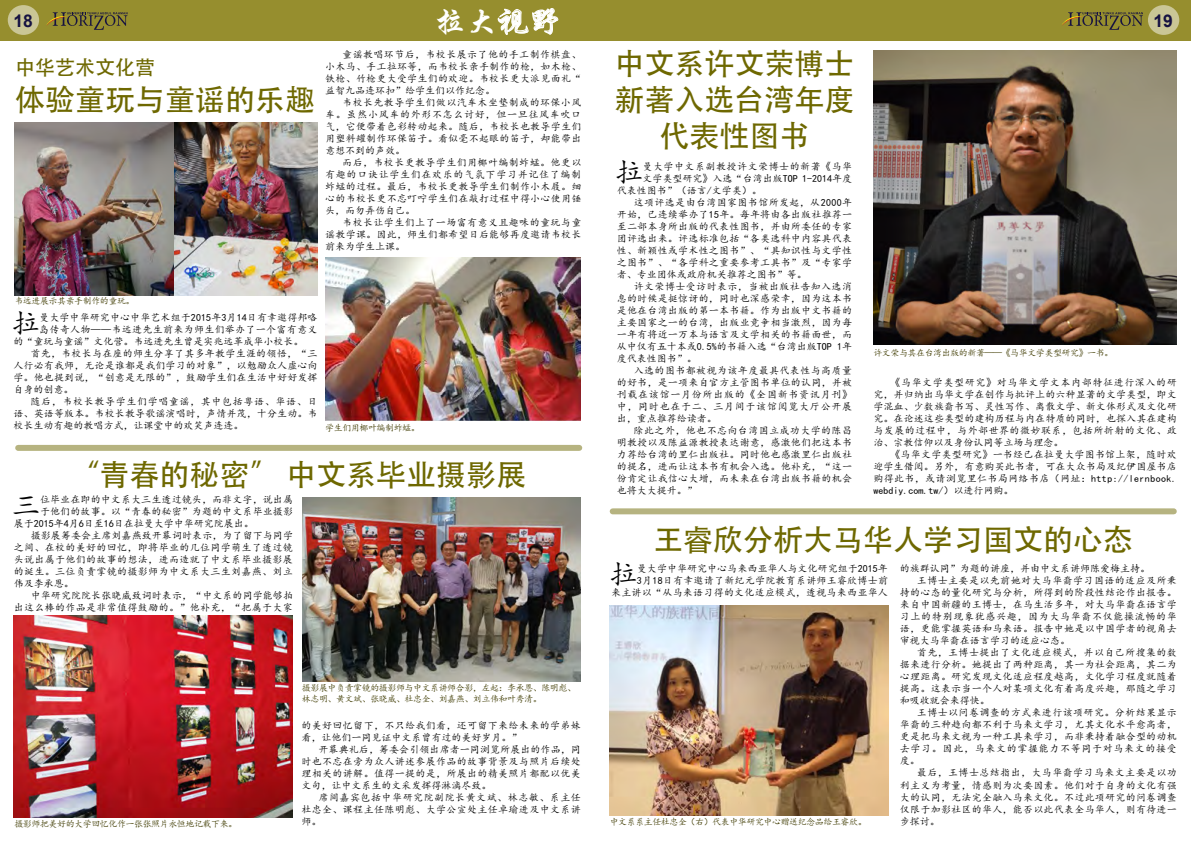
<style>
.page{position:relative;width:1191px;height:842px;background:#fff}
.page>*{position:absolute;margin:0;border:0;box-sizing:border-box;transform-origin:0 0}
.t1{font:32px "ST Xingkai";color:#fff}
.t2{font:30px/36px "Adobe Heiti Std";color:#6e6800;text-align:center}
.t3{font:27.5px "Kai Ti";color:#000}
.t4{font:20px "Adobe Heiti Std";color:#6e6800}
.t5{font:700 17.5px "Arial";color:#161241}
.t6{font:10px/12px "Kai Ti";letter-spacing:.025em;color:#000;text-align:justify}
.t7{font:10px "Kai Ti";color:#000}
.t8{font:10px "Kai Ti";letter-spacing:.065em;color:#000}
.t9{font:10px "Kai Ti";letter-spacing:.075em;color:#000}
.t10{font:10px "Kai Ti";letter-spacing:.05em;color:#000}
.t11{font:9px/10.8px "Kai Ti";letter-spacing:-.05em;color:#3f3b00}
</style>
<div class="page">
<div style="left:0;top:0;width:1191px;height:40px;background:#968e2e"></div>
<svg style="left:46px;top:12px;width:81px;height:18px"></svg>
<svg style="left:497px;top:8px;width:62px;height:27px"></svg>
<div style="left:18px;top:445px;width:561px;height:6px;background:#b6b380"></div>
<div style="left:612px;top:508px;width:561px;height:6px;background:#b6b380"></div>
<div style="left:8px;top:5px;width:31px;height:30px;background:#cac696;border-radius:50%"></div>
<svg style="left:1062px;top:12px;width:81px;height:18px"></svg>
<div style="left:1148px;top:5px;width:31px;height:30px;background:#cac696;border-radius:50%"></div>
<img style="left:14px;top:123px;width:304px;height:172px">
<img style="left:325px;top:258px;width:255px;height:163px">
<img style="left:302px;top:497px;width:278px;height:185px">
<img style="left:13px;top:615px;width:280px;height:202px">
<img style="left:873px;top:51px;width:303px;height:293px">
<img style="left:609px;top:605px;width:280px;height:210px">
<h1 class="t1" style="left:433px;top:5px;width:129px">拉大视野</h1>
<h3 class="t5" style="left:13px;top:9px;width:21px">18</h3>
<h3 class="t5" style="left:1153px;top:9px;width:21px">19</h3>
<p class="t6" style="left:325px;top:48px;width:258px;text-indent:17px">童谣教唱环节后，韦校长展示了他的手工制作棋盘、小木马、手工拉环等，而韦校长亲手制作的枪，如木枪、铁枪、竹枪更大受学生们的欢迎。韦校长更大派见面礼“益智九品连环扣”给学生们以作纪念。</p>
<p class="t6" style="left:325px;top:96px;width:258px;text-indent:17px">韦校长先教导学生们做以汽车木坐垫制成的环保小风车。虽然小风车的外形不怎么讨好，但一旦往风车吹口气，它便带着色彩转动起来。随后，韦校长也教导学生们用塑料罐制作环保笛子。看似毫不起眼的笛子，却能带出意想不到的声效。</p>
<p class="t6" style="left:325px;top:156px;width:258px;text-indent:17px">而后，韦校长更教导学生们用椰叶编制蚱蜢。他更以有趣的口诀让学生们在欢乐的气氛下学习并记住了编制蚱蜢的过程。最后，韦校长更教导学生们制作小木屐。细心的韦校长更不忘叮咛学生们在敲打过程中得小心使用锤头，而勿弄伤自己。</p>
<p class="t6" style="left:325px;top:216px;width:258px;text-indent:17px">韦校长让学生们上了一场富有意义且趣味的童玩与童谣教学课。因此，师生们都希望日后能够再度邀请韦校长前来为学生上课。</p>
<h2 class="t2" style="left:614px;top:47px;width:241px">中文系许文荣博士新著入选台湾年度代表性图书</h2>
<h3 class="t4" style="left:15px;top:56px;width:141px">中华艺术文化营</h3>
<h2 class="t2" style="left:15px;top:83px;width:302px">体验童玩与童谣的乐趣</h2>
<h3 class="t3" style="left:615px;top:159px;width:29px">拉</h3>
<p class="t10" style="left:642px;top:162px;width:211px">曼大学中文系副教授许文荣博士的新著《马华</p>
<p class="t7" style="left:642px;top:174px;width:211px">文学类型研究》入选“台湾出版TOP 1-2014年度</p>
<p class="t7" style="left:617px;top:186px;width:146px">代表性图书”（语言/文学类）。</p>
<p class="t6" style="left:634px;top:197px;width:220px">这项评选是由台湾国家图书馆所发起，从2000年</p>
<p class="t6" style="left:617px;top:209px;width:237px">开始，已连续举办了15年。每年将由各出版社推荐一</p>
<p class="t6" style="left:617px;top:221px;width:237px">至二部本身所出版的代表性图书，并由所委任的专家</p>
<p class="t6" style="left:617px;top:233px;width:237px">团评选出来。评选标准包括“各类选科中内容具代表</p>
<p class="t6" style="left:617px;top:245px;width:237px">性、新颖性或学术性之图书”、“具知识性与文学性</p>
<p class="t6" style="left:617px;top:257px;width:237px">之图书”、“各学科之重要参考工具书”及“专家学</p>
<p class="t7" style="left:617px;top:270px;width:191px">者、专业团体或政府机关推荐之图书”等。</p>
<p class="t6" style="left:634px;top:281px;width:220px">许文荣博士受访时表示，当被出版社告知入选消</p>
<p class="t6" style="left:617px;top:293px;width:237px">息的时候是挺惊讶的，同时也深感荣幸，因为这本书</p>
<p class="t6" style="left:617px;top:305px;width:237px">是他在台湾出版的第一本书籍。作为出版中文书籍的</p>
<p class="t6" style="left:617px;top:317px;width:237px">主要国家之一的台湾，出版业竞争相当激烈，因为每</p>
<p class="t6" style="left:617px;top:329px;width:237px">一年有将近一万本与语言及文学相关的书籍面世，而</p>
<p class="t7" style="left:617px;top:342px;width:237px">从中仅有五十本或0.5%的书籍入选“台湾出版TOP 1年</p>
<p class="t6" style="left:617px;top:353px;width:81px">度代表性图书”。</p>
<p class="t6" style="left:634px;top:365px;width:220px">入选的图书都被视为该年度最具代表性与高质量</p>
<p class="t6" style="left:617px;top:377px;width:237px">的好书，是一项来自官方主管图书单位的认同，并被</p>
<p class="t9" style="left:617px;top:390px;width:237px">刊载在该馆一月份所出版的《全国新书资讯月刊》</p>
<p class="t9" style="left:617px;top:402px;width:237px">中，同时也在于二、三月间于该馆阅览大厅公开展</p>
<p class="t7" style="left:617px;top:414px;width:101px">出，重点推荐给读者。</p>
<p class="t6" style="left:634px;top:425px;width:220px">除此之外，他也不忘向台湾国立成功大学的陈昌</p>
<p class="t6" style="left:617px;top:437px;width:237px">明教授以及陈益源教授表达谢意，感激他们把这本书</p>
<p class="t6" style="left:617px;top:449px;width:237px">力荐给台湾的里仁出版社。同时他也感激里仁出版社</p>
<p class="t6" style="left:617px;top:461px;width:237px">的提名，进而让这本书有机会入选。他补充，“这一</p>
<p class="t6" style="left:617px;top:473px;width:237px">份肯定让我信心大增，而未来在台湾出版书籍的机会</p>
<p class="t6" style="left:617px;top:485px;width:81px">也将大大提升。”</p>
<p class="t11" style="left:14px;top:295px;width:122px">韦远进展示其亲手制作的童玩。</p>
<h3 class="t3" style="left:12px;top:309px;width:29px">拉</h3>
<p class="t6" style="left:39px;top:311px;width:280px">曼大学中华研究中心中华艺术组于2015年3月14日有幸邀得邦咯</p>
<p class="t6" style="left:39px;top:323px;width:280px">岛传奇人物——韦远进先生前来为师生们举办了一个富有意义</p>
<p class="t7" style="left:13px;top:336px;width:291px">的“童玩与童谣”文化营。韦远进先生曾是实兆远革成华小校长。</p>
<p class="t6" style="left:30px;top:347px;width:289px">首先，韦校长与在座的师生分享了其多年教学生涯的领悟，“三</p>
<p class="t6" style="left:13px;top:359px;width:306px">人行必有我师，无论是谁都是我们学习的对象”，以勉励众人虚心向</p>
<p class="t6" style="left:13px;top:371px;width:306px">学。他也提到说，“创意是无限的”，鼓励学生们在生活中好好发挥</p>
<p class="t6" style="left:13px;top:383px;width:62px">自身的创意。</p>
<p class="t8" style="left:30px;top:396px;width:288px">随后，韦校长教导学生们学唱童谣，其中包括粤语、华语、日</p>
<p class="t6" style="left:13px;top:407px;width:306px">语、英语等版本。韦校长教导歌谣演唱时，声情并茂，十分生动。韦</p>
<p class="t7" style="left:13px;top:420px;width:232px">校长生动有趣的教唱方式，让课堂中的欢笑声连连。</p>
<p class="t11" style="left:873px;top:348px;width:241px">许文荣与其在台湾出版的新著——《马华文学类型研究》一书。</p>
<p class="t6" style="left:873px;top:376px;width:305px;text-indent:17px">《马华文学类型研究》对马华文学文本内部特征进行深入的研究，并归纳出马华文学在创作与批评上的六种显著的文学类型，即文学混血、少数族裔书写、灵性写作、离散文学、新文体形式及文化研究。在论述这些类型的建构历程与内在特质的同时，也探入其在建构与发展的过程中，与外部世界的微妙联系，包括所折射的文化、政治、宗教信仰以及身份认同等立场与理念。</p>
<p class="t6" style="left:873px;top:448px;width:305px;text-indent:17px">《马华文学类型研究》一书经已在拉曼大学图书馆上架，随时欢迎学生借阅。另外，有意购买此书者，可在大众书局及纪伊国屋书店购得此书，或请浏览里仁书局网络书店（网址：http://lernbook. webdiy.com.tw/）以进行网购。</p>
<p class="t11" style="left:325px;top:422px;width:96px">学生们用椰叶编制蚱蜢。</p>
<h2 class="t2" style="left:69px;top:457px;width:458px">“青春的秘密” 中文系毕业摄影展</h2>
<h3 class="t3" style="left:13px;top:491px;width:29px">三</h3>
<p class="t6" style="left:40px;top:494px;width:254px">位毕业在即的中文系大三生透过镜头，而非文字，说出属</p>
<p class="t6" style="left:40px;top:506px;width:254px">于他们的故事。以“青春的秘密”为题的中文系毕业摄影</p>
<p class="t7" style="left:14px;top:518px;width:241px">展于2015年4月6日至16日在拉曼大学中华研究院展出。</p>
<p class="t6" style="left:31px;top:530px;width:264px">摄影展筹委会主席刘嘉燕致开幕词时表示，为了留下与同学</p>
<p class="t6" style="left:14px;top:542px;width:281px">之间、在校的美好的回忆，即将毕业的几位同学萌生了透过镜</p>
<p class="t6" style="left:14px;top:554px;width:281px">头说出属于他们的故事的想法，进而造就了中文系毕业摄影展</p>
<p class="t6" style="left:14px;top:566px;width:281px">的诞生。三位负责掌镜的摄影师为中文系大三生刘嘉燕、刘立</p>
<p class="t6" style="left:14px;top:578px;width:61px">伟及李承恩。</p>
<p class="t6" style="left:31px;top:590px;width:264px">中华研究院院长张晓威致词时表示，“中文系的同学能够拍</p>
<p class="t6" style="left:14px;top:602px;width:281px">出这么棒的作品是非常值得鼓励的。”他补充，“把属于大家</p>
<h2 class="t2" style="left:653px;top:522px;width:481px">王睿欣分析大马华人学习国文的心态</h2>
<h3 class="t3" style="left:609px;top:561px;width:29px">拉</h3>
<p class="t6" style="left:611px;top:563px;width:278px;text-align:right">曼大学中华研究中心马来西亚华人与文化研究组于2015年<br>3月18日有幸邀请了新纪元学院教育系讲师王睿欣博士前<br>来主讲以“从马来语习得的文化适应模式，透视马来西亚华人</p>
<p class="t7" style="left:900px;top:564px;width:251px">的族群认同”为题的讲座，并由中文系讲师陈爱梅主持。</p>
<p class="t6" style="left:917px;top:575px;width:261px">王博士主要是以先前她对大马华裔学习国语的适应及所秉</p>
<p class="t6" style="left:900px;top:587px;width:278px">持的心态的量化研究与分析，所得到的阶段性结论作出报告。</p>
<p class="t6" style="left:900px;top:599px;width:278px">来自中国新疆的王博士，在马生活多年，对大马华裔在语言学</p>
<p class="t8" style="left:900px;top:612px;width:278px">习上的特别现象犹感兴趣，因为大马华裔不仅能操流畅的华</p>
<p class="t6" style="left:900px;top:623px;width:278px">语，更能掌握英语和马来语。报告中她是以中国学者的视角去</p>
<p class="t7" style="left:900px;top:636px;width:171px">审视大马华裔在语言学习的适应心态。</p>
<p class="t6" style="left:917px;top:647px;width:261px">首先，王博士提出了文化适应模式，并以自己所搜集的数</p>
<p class="t6" style="left:900px;top:659px;width:278px">据来进行分析。她提出了两种距离，其一为社会距离，其二为</p>
<p class="t6" style="left:900px;top:671px;width:278px">心理距离。研究发现文化适应程度越高，文化学习程度就随着</p>
<p class="t6" style="left:900px;top:683px;width:278px">提高。这表示当一个人对某项文化有着高度兴趣，那随之学习</p>
<p class="t7" style="left:900px;top:696px;width:91px">和吸收就会来得快。</p>
<p class="t6" style="left:917px;top:707px;width:261px">王博士以问卷调查的方式来进行该项研究。分析结果显示</p>
<p class="t6" style="left:900px;top:719px;width:278px">华裔的三种趋向都不利于马来文学习，尤其文化水平愈高者，</p>
<p class="t6" style="left:900px;top:731px;width:278px">更是把马来文视为一种工具来学习，而非秉持着融合型的动机</p>
<p class="t8" style="left:900px;top:744px;width:278px">去学习。因此，马来文的掌握能力不等同于对马来文的接受</p>
<p class="t6" style="left:900px;top:755px;width:21px">度。</p>
<p class="t6" style="left:917px;top:767px;width:261px">最后，王博士总结指出，大马华裔学习马来文主要是以功</p>
<p class="t6" style="left:900px;top:779px;width:278px">利主义为考量，情感则为次要因素。他们对于自身的文化有强</p>
<p class="t6" style="left:900px;top:791px;width:278px">大的认同，无法完全融入马来文化。不过此项研究的问卷调查</p>
<p class="t6" style="left:900px;top:803px;width:278px">仅限于加影社区的华人，能否以此代表全马华人，则有待进一</p>
<p class="t6" style="left:900px;top:815px;width:41px">步探讨。</p>
<p class="t11" style="left:302px;top:683px;width:276px">摄影展中负责掌镜的摄影师与中文系讲师合影，左起：李承恩、陈明彪、林志明、黄文斌、张晓威、杜忠全、刘嘉燕、刘立伟和叶秀清。</p>
<p class="t6" style="left:301px;top:720px;width:281px">的美好回忆留下，不只给我们看，还可留下来给未来的学弟妹看，让他们一同见证中文系曾有过的美好岁月。”</p>
<p class="t6" style="left:301px;top:744px;width:281px;text-indent:17px">开幕典礼后，筹委会引领出席者一同浏览所展出的作品，同时也不忘在旁为众人讲述参展作品的故事背景及与照片后续处理相关的讲解。值得一提的是，所展出的精美照片都配以优美文句，让中文系生的文采发挥得淋漓尽致。</p>
<p class="t6" style="left:301px;top:792px;width:281px;text-indent:17px">席间嘉宾包括中华研究院副院长黄文斌、林志敏、系主任杜忠全、课程主任陈明彪、大学公宣处主任卓瑜进及中文系讲师。</p>
<p class="t11" style="left:609px;top:817px;width:258px">中文系系主任杜忠全（右）代表中华研究中心赠送纪念品给王睿欣。</p>
<p class="t11" style="left:14px;top:818px;width:224px">摄影师把美好的大学回忆化作一张张照片永恒地记载下来。</p>
</div>
